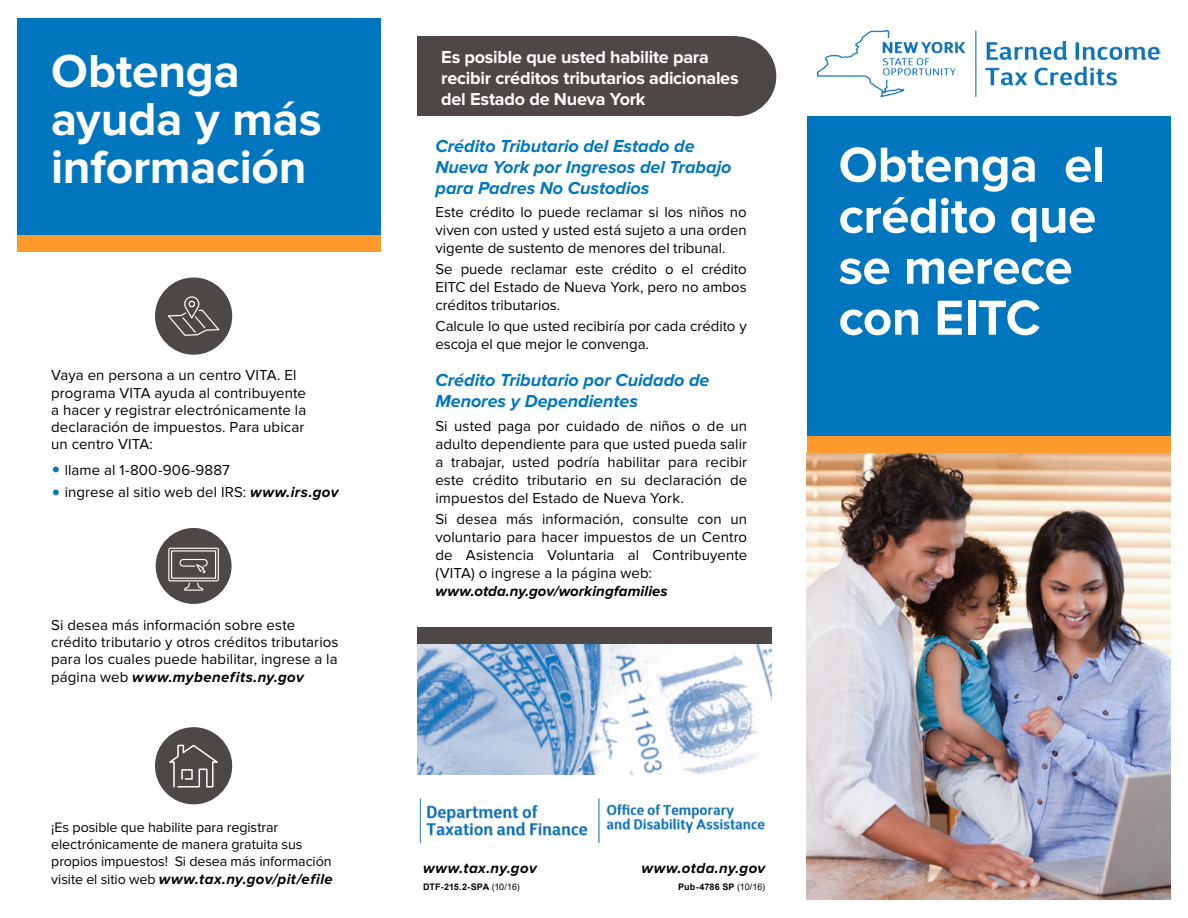
<style>
.page{position:relative;width:1188px;height:918px;background:#fff}
.page>*{position:absolute;margin:0;border:0;box-sizing:border-box;transform-origin:0 0}
.t1{font:700 51px/51px "Proxima Nova";letter-spacing:-.01em;color:#fff}
.t2{font:700 48px/48px "Proxima Nova";letter-spacing:-.005em;color:#fff}
.t3{font:italic 700 18px/21px "Proxima Nova";color:#0076bf}
.t4{font:700 18px/21px "Proxima Nova";letter-spacing:-.015em;color:#fff}
.t5{font:15px/18px "Proxima Nova";letter-spacing:.005em;color:#000;text-align:justify}
.t6{font:italic 700 15px "Proxima Nova";letter-spacing:.015em;color:#000}
.t7{font:14.25px/17.2px "Proxima Nova";letter-spacing:-.005em;color:#000}
.t8{font:700 9px "Arial";letter-spacing:.015em;color:#000}
.s1{font-size:27px;color:#0076bf}
.s2{font-weight:700;font-style:italic}
.s3{font-weight:400;font-style:normal;font-size:14.25px}
.s4{font-weight:400}
</style>
<div class="page">
<div style="left:156px;top:528px;width:76px;height:76px;background:#4d4845;border-radius:50%"></div>
<div style="left:155px;top:727px;width:77px;height:77px;background:#4d4845;border-radius:50%"></div>
<div style="left:155px;top:278px;width:77px;height:77px;background:#4d4845;border-radius:50%"></div>
<img style="left:417px;top:644px;width:354px;height:130px">
<div style="left:417px;top:36px;width:319px;height:80px;background:#4d4845"></div>
<div style="left:696px;top:36px;width:80px;height:80px;background:#4d4845;border-radius:50%"></div>
<div style="left:18px;top:18px;width:363px;height:217px;background:#0076bf"></div>
<svg style="left:168px;top:296px;width:51px;height:40px"></svg>
<svg style="left:168px;top:548px;width:51px;height:43px"></svg>
<img style="left:419px;top:798px;width:346px;height:46px">
<div style="left:807px;top:116px;width:363px;height:321px;background:#0076bf"></div>
<img style="left:807px;top:453px;width:363px;height:446px">
<img style="left:817px;top:31px;width:343px;height:66px">
<div style="left:18px;top:235px;width:363px;height:16px;background:#fd9a2b"></div>
<div style="left:417px;top:628px;width:354px;height:16px;background:#4d4845"></div>
<div style="left:807px;top:437px;width:363px;height:16px;background:#fd9a2b"></div>
<svg style="left:169px;top:744px;width:49px;height:44px"></svg>
<h2 class="t2" style="left:51px;top:48px;width:190px">Obtenga</h2>
<h2 class="t2" style="left:51px;top:96px;width:272px">ayuda y más información</h2>
<p class="t5" style="left:51px;top:367px;width:257px;line-height:17.2px;text-align:left">Vaya en persona a un centro VITA. El programa VITA ayuda al contribuyente a hacer y registrar electrónicamente la declaración de impuestos. Para ubicar un centro VITA:</p>
<p class="t5" style="left:51px;top:461px;width:180px"><span class="s1">•</span> llame al 1-800-906-9887</p>
<p class="t5" style="left:51px;top:483px;width:289px"><span class="s1">•</span> ingrese al sitio web del IRS: <span class="s2">www.irs.gov</span></p>
<p class="t5" style="left:51px;top:616px;width:289px;line-height:17.2px;text-align:left">Si desea más información sobre este crédito tributario y otros créditos tributarios para los cuales puede habilitar, ingrese a la página web <span class="s2">www.mybenefits.ny.gov</span></p>
<p class="t7" style="left:51px;top:819px;width:282px">¡Es posible que habilite para registrar electrónicamente de manera gratuita sus propios impuestos! Si desea más información</p>
<p class="t6" style="left:51px;top:871px;width:283px"><span class="s3">visite el sitio web</span> www.tax.ny.gov/pit/efile</p>
<p class="t4" style="left:441px;top:47px;width:299px">Es posible que usted habilite para recibir créditos tributarios adicionales</p>
<p class="t4" style="left:441px;top:89px;width:206px">del Estado de Nueva York</p>
<p class="t3" style="left:435px;top:136px;width:298px">Crédito Tributario del Estado de<br>Nueva York por Ingresos del Trabajo para Padres No Custodios</p>
<p class="t5" style="left:435px;top:203px;width:313px">Este crédito lo puede reclamar si los niños no viven con usted y usted está sujeto a una orden vigente de sustento de menores del tribunal.</p>
<p class="t5" style="left:435px;top:260px;width:313px">Se puede reclamar este crédito o el crédito EITC del Estado de Nueva York, pero no ambos créditos tributarios.</p>
<p class="t5" style="left:435px;top:317px;width:313px">Calcule lo que usted recibiría por cada crédito y escoja el que mejor le convenga.</p>
<p class="t3" style="left:435px;top:370px;width:276px">Crédito Tributario por Cuidado de<br>Menores y Dependientes</p>
<p class="t5" style="left:435px;top:417px;width:313px">Si usted paga por cuidado de niños o de un adulto dependiente para que usted pueda salir a trabajar, usted podría habilitar para recibir este crédito tributario en su declaración de impuestos del Estado de Nueva York.</p>
<p class="t5" style="left:435px;top:510px;width:313px">Si desea más información, consulte con un voluntario para hacer impuestos de un Centro de Asistencia Voluntaria al Contribuyente (VITA) o ingrese a la página web:</p>
<p class="t6" style="left:435px;top:582px;width:234px">www.otda.ny.gov/workingfamilies</p>
<h1 class="t1" style="left:839px;top:140px;width:268px">Obtenga el crédito que se merece con EITC</h1>
<p class="t6" style="left:423px;top:860px;width:115px">www.tax.ny.gov</p>
<p class="t6" style="left:641px;top:860px;width:125px">www.otda.ny.gov</p>
<p class="t8" style="left:423px;top:881px;width:98px">DTF-215.2-SPA <span class="s4">(10/16)</span></p>
<p class="t8" style="left:678px;top:881px;width:89px">Pub-4786 SP <span class="s4">(10/16)</span></p>
</div>
